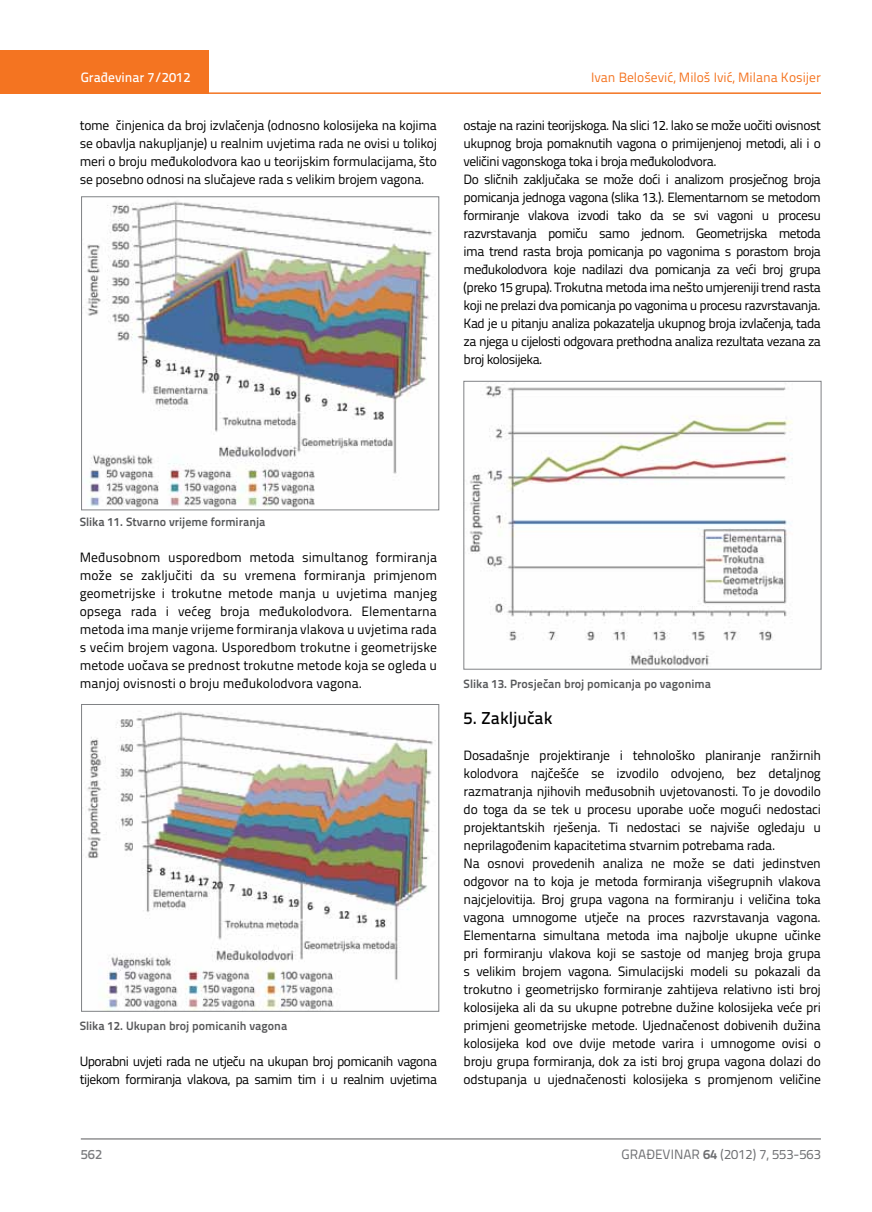
<style>
.page{position:relative;width:872px;height:1212px;background:#fff}
.page>*{position:absolute;margin:0;border:0;box-sizing:border-box;transform-origin:0 0}
.t1{font:500 17.25px "Titillium Text 22 L";color:#000}
.t2{font:13.5px/18px "Titillium Text 22 L";letter-spacing:-.02em;color:#000;text-align:justify}
.t3{font:13.5px/18px "Titillium Text 22 L";letter-spacing:-.04em;color:#000}
.t4{font:13.5px "Titillium Text 22 L";color:#f47421}
.t5{font:13.5px "Titillium Text 22 L";color:#6d6e71}
.t6{font:500 13.5px "Titillium Text 22 L";color:#fff}
.t7{font:500 13.5px "Titillium Text 22 L";color:#797a7d}
.t8{font:700 12px "Titillium Text 22 L";color:#58595b}
.s1{font-weight:700}
</style>
<div class="page">
<div style="left:0;top:50px;width:208px;height:44px;background:#f47421"></div>
<hr style="left:0;top:92px;width:821px;height:2px;background:#f47421">
<hr style="left:81px;top:1139px;width:740px;height:1px;background:#58595b">
<img style="left:464px;top:383px;width:357px;height:287px">
<div style="left:463px;top:381px;width:358px;height:288px;border:1px solid #808285"></div>
<img style="left:83px;top:201px;width:353px;height:307px">
<div style="left:81px;top:197px;width:358px;height:313px;border:1px solid #808285"></div>
<img style="left:86px;top:711px;width:350px;height:298px">
<div style="left:81px;top:704px;width:358px;height:307px;border:1px solid #808285"></div>
<p class="t6" style="left:81px;top:67px;width:111px">Građevinar 7/2012</p>
<p class="t2" style="left:80px;top:115px;width:359px">tome činjenica da broj izvlačenja (odnosno kolosijeka na kojima se obavlja nakupljanje) u realnim uvjetima rada ne ovisi u tolikoj meri o broju međukolodvora kao u teorijskim formulacijama, što se posebno odnosi na slučajeve rada s velikim brojem vagona.</p>
<p class="t4" style="left:591px;top:68px;width:231px">Ivan Belošević, Miloš Ivić, Milana Kosijer</p>
<p class="t3" style="left:463px;top:115px;width:359px">ostaje na razini teorijskoga. Na slici 12. lako se može uočiti ovisnost ukupnog broja pomaknutih vagona o primijenjenoj metodi, ali i o veličini vagonskoga toka i broja međukolodvora.<br>Do sličnih zaključaka se može doći i analizom prosječnog broja pomicanja jednoga vagona (slika 13.). Elementarnom se metodom formiranje vlakova izvodi tako da se svi vagoni u procesu razvrstavanja pomiču samo jednom. Geometrijska metoda ima trend rasta broja pomicanja po vagonima s porastom broja međukolodvora koje nadilazi dva pomicanja za veći broj grupa (preko 15 grupa). Trokutna metoda ima nešto umjereniji trend rasta koji ne prelazi dva pomicanja po vagonima u procesu razvrstavanja.<br>Kad je u pitanju analiza pokazatelja ukupnog broja izvlačenja, tada za njega u cijelosti odgovara prethodna analiza rezultata vezana za broj kolosijeka.</p>
<p class="t8" style="left:80px;top:512px;width:187px">Slika 11. Stvarno vrijeme formiranja</p>
<p class="t2" style="left:80px;top:547px;width:359px">Međusobnom usporedbom metoda simultanog formiranja može se zaključiti da su vremena formiranja primjenom geometrijske i trokutne metode manja u uvjetima manjeg opsega rada i većeg broja međukolodvora. Elementarna metoda ima manje vrijeme formiranja vlakova u uvjetima rada s većim brojem vagona. Usporedbom trokutne i geometrijske metode uočava se prednost trokutne metode koja se ogleda u manjoj ovisnosti o broju međukolodvora vagona.</p>
<p class="t8" style="left:80px;top:1017px;width:209px">Slika 12. Ukupan broj pomicanih vagona</p>
<p class="t3" style="left:80px;top:1052px;width:359px">Uporabni uvjeti rada ne utječu na ukupan broj pomicanih vagona tijekom formiranja vlakova, pa samim tim i u realnim uvjetima</p>
<p class="t7" style="left:81px;top:1144px;width:23px">562</p>
<p class="t8" style="left:463px;top:674px;width:249px">Slika 13. Prosječan broj pomicanja po vagonima</p>
<p class="t1" style="left:463px;top:705px;width:90px">5. Zaključak</p>
<p class="t2" style="left:463px;top:746px;width:359px;text-align:left">Dosadašnje projektiranje i tehnološko planiranje ranžirnih kolodvora najčešće se izvodilo odvojeno, bez detaljnog razmatranja njihovih međusobnih uvjetovanosti. To je dovodilo do toga da se tek u procesu uporabe uoče mogući nedostaci projektantskih rješenja. Ti nedostaci se najviše ogledaju u neprilagođenim kapacitetima stvarnim potrebama rada.<br>Na osnovi provedenih analiza ne može se dati jedinstven odgovor na to koja je metoda formiranja višegrupnih vlakova najcjelovitija. Broj grupa vagona na formiranju i veličina toka vagona umnogome utječe na proces razvrstavanja vagona.<br>Elementarna simultana metoda ima najbolje ukupne učinke pri formiranju vlakova koji se sastoje od manjeg broja grupa s velikim brojem vagona. Simulacijski modeli su pokazali da trokutno i geometrijsko formiranje zahtijeva relativno isti broj kolosijeka ali da su ukupne potrebne dužine kolosijeka veće pri primjeni geometrijske metode. Ujednačenost dobivenih dužina kolosijeka kod ove dvije metode varira i umnogome ovisi o broju grupa formiranja, dok za isti broj grupa vagona dolazi do odstupanja u ujednačenosti kolosijeka s promjenom veličine</p>
<p class="t5" style="left:621px;top:1144px;width:201px">GRAĐEVINAR <span class="s1">64</span> (2012) 7, 553-563</p>
</div>
